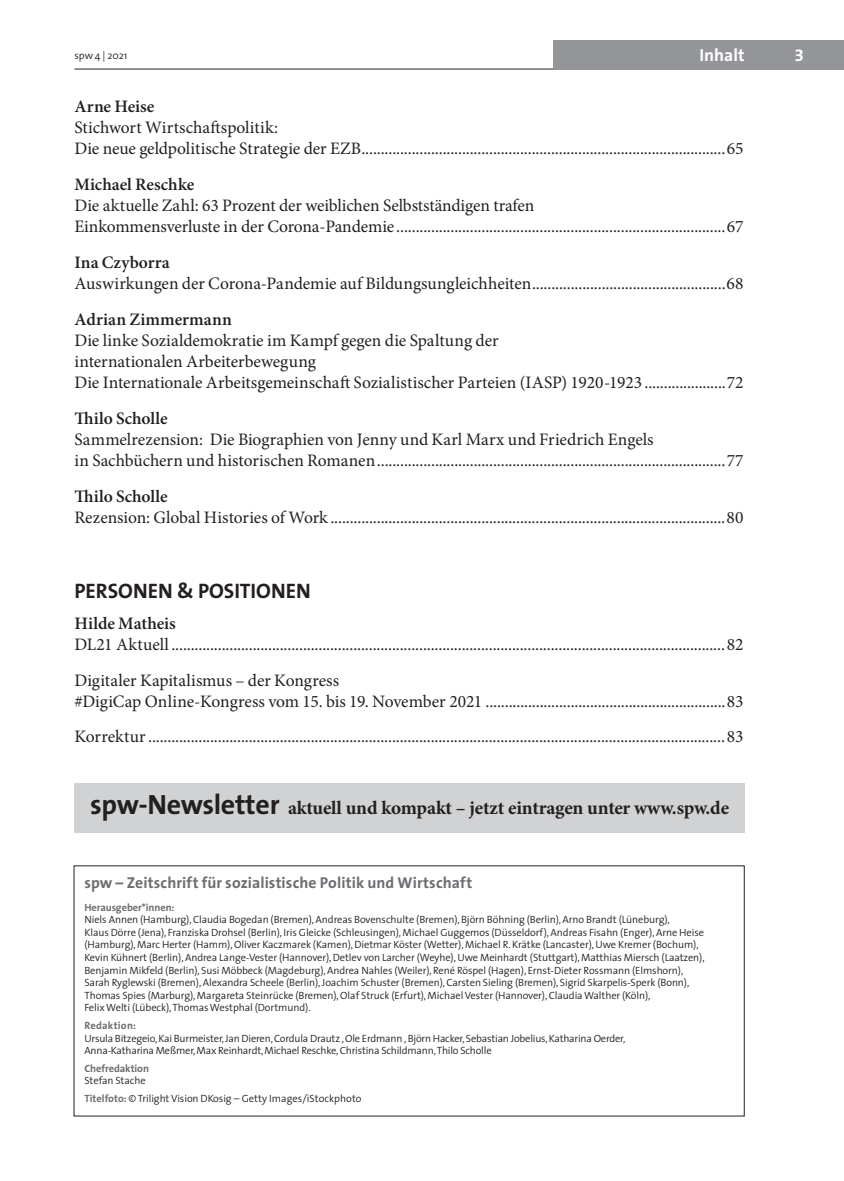
<style>
.page{position:relative;width:844px;height:1181px;background:#fff}
.page>*{position:absolute;margin:0;border:0;box-sizing:border-box;transform-origin:0 0}
.t1{font:700 21px "The Sans";color:#231f20}
.t2{font:700 19.25px "Minion Pro";letter-spacing:-.01em;color:#231f20}
.t3{font:17.5px/21px "Minion Pro";letter-spacing:-.005em;color:#231f20}
.t4{font:600 17.5px "Minion Pro";color:#231f20}
.t5{font:700 17.5px "The Sans";color:#fff}
.t6{font:700 15.75px "The Sans";letter-spacing:.005em;color:#6c6d70}
.t7{font:300 10.5px/12.6px "The Sans";letter-spacing:-.005em;color:#231f20}
.t8{font:300 10.5px "The Sans B4";letter-spacing:.005em;color:#231f20}
.t9{font:700 10.5px "The Sans";letter-spacing:-.005em;color:#6c6d70}
.s1{font-family:"The Sans B7";font-size:28px}
.s2{font-family:"The Sans";font-weight:700;color:#6c6d70}
.s3{font-family:"The Sans"}
</style>
<div class="page">
<hr style="left:74px;top:69px;width:654px;height:1px;background:#231f20">
<div style="left:553px;top:40px;width:290px;height:29px;background:#939598"></div>
<div style="left:74px;top:783px;width:670px;height:49px;background:#d1d2d4"></div>
<p class="t7" style="left:74px;top:49px;width:54px">spw 4 | 2021</p>
<p class="t5" style="left:699px;top:44px;width:47px">Inhalt</p>
<p class="t4" style="left:74px;top:96px;width:81px">Arne Heise</p>
<p class="t3" style="left:74px;top:117px;width:670px">Stichwort Wirtschaftspolitik:<br>Die neue geldpolitische Strategie der EZB..............................................................................................65</p>
<p class="t4" style="left:74px;top:174px;width:121px">Michael Reschke</p>
<p class="t3" style="left:74px;top:195px;width:670px">Die aktuelle Zahl: 63 Prozent der weiblichen Selbstständigen trafen<br>Einkommensverluste in der Corona-Pandemie .....................................................................................67</p>
<p class="t4" style="left:74px;top:252px;width:97px">Ina Czyborra</p>
<p class="t3" style="left:74px;top:273px;width:670px">Auswirkungen der Corona-Pandemie auf Bildungsungleichheiten..................................................68</p>
<p class="t4" style="left:74px;top:309px;width:159px">Adrian Zimmermann</p>
<p class="t3" style="left:74px;top:330px;width:670px">Die linke Sozialdemokratie im Kampf gegen die Spaltung der<br>internationalen Arbeiterbewegung<br>Die Internationale Arbeitsgemeinschaft Sozialistischer Parteien (IASP) 1920-1923 .....................72</p>
<p class="t4" style="left:74px;top:407px;width:95px">Thilo Scholle</p>
<p class="t3" style="left:74px;top:428px;width:670px">Sammelrezension: Die Biographien von Jenny und Karl Marx und Friedrich Engels<br>in Sachbüchern und historischen Romanen..........................................................................................77</p>
<p class="t4" style="left:74px;top:485px;width:95px">Thilo Scholle</p>
<p class="t3" style="left:74px;top:506px;width:670px">Rezension: Global Histories of Work ......................................................................................................80</p>
<p class="t1" style="left:74px;top:577px;width:238px">Personen &amp; Positionen</p>
<p class="t4" style="left:74px;top:612px;width:103px">Hilde Matheis</p>
<p class="t3" style="left:74px;top:626px;width:670px;line-height:35.9px">DL21 Aktuell ...............................................................................................................................................82<br>Digitaler Kapitalismus – der Kongress</p>
<p class="t3" style="left:74px;top:683px;width:670px;line-height:35.9px">#DigiCap Online-Kongress vom 15. bis 19. November 2021 ..............................................................83<br>Korrektur.....................................................................................................................................................83</p>
<p class="t2" style="left:90px;top:794px;width:640px"><span class="s1">spw-Newsletter</span> aktuell und kompakt – jetzt eintragen unter www.spw.de</p>
<p class="t6" style="left:84px;top:872px;width:389px">spw – Zeitschrift für sozialistische Politik und Wirtschaft</p>
<p class="t9" style="left:84px;top:900px;width:92px">Herausgeber*innen:</p>
<p class="t7" style="left:84px;top:913px;width:621px">Niels Annen (Hamburg), Claudia Bogedan (Bremen), Andreas Bovenschulte (Bremen), Björn Böhning (Berlin), Arno Brandt (Lüneburg),<br>Klaus Dörre (Jena), Franziska Drohsel (Berlin), Iris Gleicke (Schleusingen), Michael Guggemos (Düsseldorf), Andreas Fisahn (Enger), Arne Heise (Hamburg), Marc Herter (Hamm), Oliver Kaczmarek (Kamen), Dietmar Köster (Wetter), Michael R. Krätke (Lancaster), Uwe Kremer (Bochum), Kevin Kühnert (Berlin), Andrea Lange-Vester (Hannover), Detlev von Larcher (Weyhe), Uwe Meinhardt (Stuttgart), Matthias Miersch (Laatzen), Benjamin Mikfeld (Berlin), Susi Möbbeck (Magdeburg), Andrea Nahles (Weiler), René Röspel (Hagen), Ernst-Dieter Rossmann (Elmshorn), Sarah Ryglewski (Bremen), Alexandra Scheele (Berlin), Joachim Schuster (Bremen), Carsten Sieling (Bremen), Sigrid Skarpelis-Sperk (Bonn), Thomas Spies (Marburg), Margareta Steinrücke (Bremen), Olaf Struck (Erfurt), Michael Vester (Hannover), Claudia Walther (Köln),<br>Felix Welti (Lübeck), Thomas Westphal (Dortmund).</p>
<p class="t9" style="left:84px;top:1018px;width:53px">Redaktion:</p>
<p class="t7" style="left:84px;top:1032px;width:542px">Ursula Bitzegeio, Kai Burmeister, Jan Dieren, Cordula Drautz , Ole Erdmann , Björn Hacker, Sebastian Jobelius, Katharina Oerder,<br>Anna-Katharina Meßmer, Max Reinhardt, Michael Reschke, Christina Schildmann, Thilo Scholle</p>
<p class="t9" style="left:84px;top:1061px;width:66px">Chefredaktion</p>
<p class="t7" style="left:84px;top:1074px;width:63px">Stefan Stache</p>
<p class="t8" style="left:84px;top:1093px;width:279px"><span class="s2">Titelfoto:</span> <span class="s3">© Trilight Vision DKosig</span> – Getty Images/iStockphoto</p>
</div>
